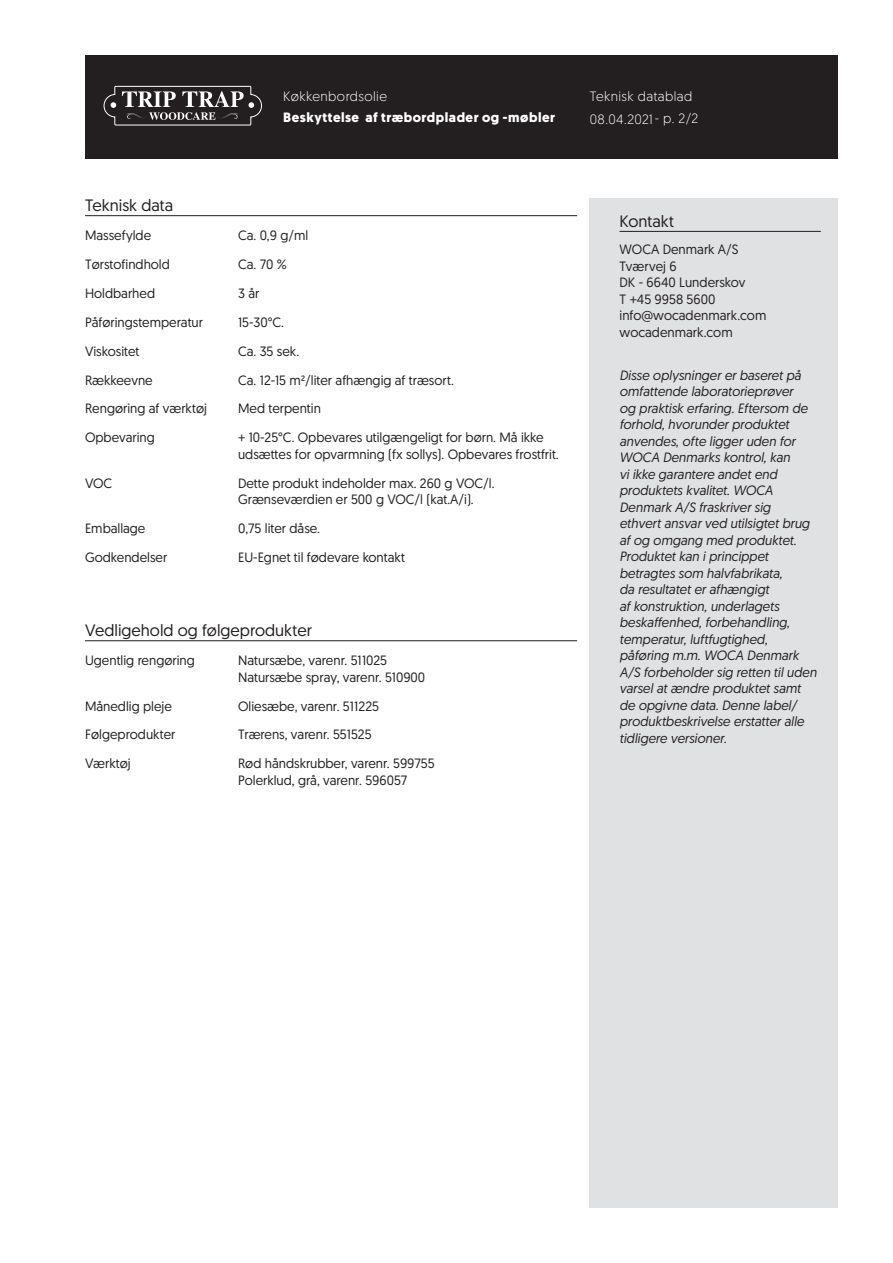
<style>
.page{position:relative;width:893px;height:1263px;background:#fff}
.page>*{position:absolute;margin:0;border:0;box-sizing:border-box;transform-origin:0 0}
.skyBodyHdn{font:16.5px "Geomanist";color:#231f20}
.skyContactHdnBodytex{font:16.5px "Geomanist";color:#231f20}
.skyDisclaimerTxtBody{font:italic 13.5px/16.5px "Geomanist";color:#231f20}
.skyBodyTxt{font:13.5px/16.5px "Geomanist";color:#231f20}
.skyBodyCap{font:13.5px "Geomanist";color:#231f20}
.skyWhiteHdnBodytext{font:300 13.5px "Geomanist";letter-spacing:.03em;color:#fff}
.skyWhiteBoldHdnBodyt{font:700 13.5px "Geomanist";letter-spacing:.04em;color:#fff}
</style>
<div class="page">
<div style="left:85px;top:55px;width:753px;height:104px;background:#231f20"></div>
<div style="left:590px;top:198px;width:248px;height:1010px;background:#e0e1e3"></div>
<hr style="left:619px;top:231px;width:202px;height:1px;background:#231f20">
<hr style="left:85px;top:215px;width:492px;height:1px;background:#231f20">
<hr style="left:85px;top:640px;width:492px;height:1px;background:#231f20">
<svg style="left:104px;top:86px;width:158px;height:40px"></svg>
<p class="skyWhiteHdnBodytext" style="left:283px;top:87px;width:105px">Køkkenbordsolie</p>
<p class="skyWhiteBoldHdnBodyt" style="left:283px;top:108px;width:273px">Beskyttelse af træbordplader og -møbler</p>
<p class="skyBodyHdn" style="left:85px;top:195px;width:90px">Teknisk data</p>
<p class="skyBodyCap" style="left:85px;top:227px;width:68px">Massefylde</p>
<p class="skyBodyTxt" style="left:238px;top:227px;width:72px">Ca. 0,9 g/ml</p>
<p class="skyBodyCap" style="left:85px;top:255px;width:86px">Tørstofindhold</p>
<p class="skyBodyTxt" style="left:238px;top:256px;width:50px">Ca. 70 %</p>
<p class="skyBodyCap" style="left:85px;top:284px;width:72px">Holdbarhed</p>
<p class="skyBodyTxt" style="left:238px;top:284px;width:23px">3 år</p>
<p class="skyBodyCap" style="left:85px;top:313px;width:119px">Påføringstemperatur</p>
<p class="skyBodyTxt" style="left:238px;top:313px;width:47px">15-30°C.</p>
<p class="skyBodyCap" style="left:85px;top:342px;width:56px">Viskositet</p>
<p class="skyBodyTxt" style="left:238px;top:342px;width:63px">Ca. 35 sek.</p>
<p class="skyBodyCap" style="left:85px;top:371px;width:69px">Rækkeevne</p>
<p class="skyBodyTxt" style="left:238px;top:371px;width:217px">Ca. 12-15 m²/liter afhængig af træsort.</p>
<p class="skyBodyCap" style="left:85px;top:400px;width:123px">Rengøring af værktøj</p>
<p class="skyBodyTxt" style="left:238px;top:400px;width:84px">Med terpentin</p>
<p class="skyBodyCap" style="left:85px;top:429px;width:71px">Opbevaring</p>
<p class="skyBodyTxt" style="left:238px;top:429px;width:322px">+ 10-25°C. Opbevares utilgængeligt for børn. Må ikke udsættes for opvarmning (fx sollys). Opbevares frostfrit.</p>
<p class="skyBodyCap" style="left:85px;top:474px;width:29px">VOC</p>
<p class="skyBodyTxt" style="left:238px;top:474px;width:258px">Dette produkt indeholder max. 260 g VOC/l.<br>Grænseværdien er 500 g VOC/l (kat.A/i).</p>
<p class="skyBodyCap" style="left:85px;top:520px;width:62px">Emballage</p>
<p class="skyBodyTxt" style="left:238px;top:520px;width:83px">0,75 liter dåse.</p>
<p class="skyBodyCap" style="left:85px;top:548px;width:84px">Godkendelser</p>
<p class="skyBodyTxt" style="left:238px;top:549px;width:168px">EU-Egnet til fødevare kontakt</p>
<p class="skyBodyHdn" style="left:85px;top:620px;width:228px">Vedligehold og følgeprodukter</p>
<p class="skyBodyCap" style="left:85px;top:652px;width:111px">Ugentlig rengøring</p>
<p class="skyBodyTxt" style="left:238px;top:652px;width:151px">Natursæbe, varenr. 511025</p>
<p class="skyBodyTxt" style="left:238px;top:668px;width:189px">Natursæbe spray, varenr. 510900</p>
<p class="skyBodyCap" style="left:85px;top:697px;width:88px">Månedlig pleje</p>
<p class="skyBodyTxt" style="left:238px;top:697px;width:142px">Oliesæbe, varenr. 511225</p>
<p class="skyBodyCap" style="left:85px;top:726px;width:92px">Følgeprodukter</p>
<p class="skyBodyTxt" style="left:238px;top:726px;width:135px">Trærens, varenr. 551525</p>
<p class="skyBodyCap" style="left:85px;top:755px;width:47px">Værktøj</p>
<p class="skyBodyTxt" style="left:238px;top:755px;width:198px">Rød håndskrubber, varenr. 599755</p>
<p class="skyBodyTxt" style="left:238px;top:771px;width:171px">Polerklud, grå, varenr. 596057</p>
<p class="skyWhiteHdnBodytext" style="left:590px;top:87px;width:104px">Teknisk datablad</p>
<p class="skyWhiteHdnBodytext" style="left:590px;top:110px;width:110px">08.04.2021- p. 2/2</p>
<p class="skyContactHdnBodytex" style="left:619px;top:210px;width:56px">Kontakt</p>
<p class="skyBodyTxt" style="left:619px;top:241px;width:121px">WOCA Denmark A/S</p>
<p class="skyBodyTxt" style="left:619px;top:257px;width:59px">Tværvej 6</p>
<p class="skyBodyTxt" style="left:619px;top:274px;width:127px">DK - 6640 Lunderskov</p>
<p class="skyBodyTxt" style="left:619px;top:290px;width:97px">T +45 9958 5600</p>
<p class="skyBodyTxt" style="left:619px;top:307px;width:148px">info@wocadenmark.com</p>
<p class="skyBodyTxt" style="left:619px;top:323px;width:115px">wocadenmark.com</p>
<p class="skyDisclaimerTxtBody" style="left:619px;top:366px;width:199px">Disse oplysninger er baseret på omfattende laboratorieprøver<br>og praktisk erfaring. Eftersom de forhold, hvorunder produktet anvendes, ofte ligger uden for<br>WOCA Denmarks kontrol, kan<br>vi ikke garantere andet end produktets kvalitet. WOCA<br>Denmark A/S fraskriver sig<br>ethvert ansvar ved utilsigtet brug af og omgang med produktet.<br>Produktet kan i princippet betragtes som halvfabrikata,<br>da resultatet er afhængigt<br>af konstruktion, underlagets beskaffenhed, forbehandling, temperatur, luftfugtighed, påføring m.m. WOCA Denmark<br>A/S forbeholder sig retten til uden varsel at ændre produktet samt de opgivne data. Denne label/ produktbeskrivelse erstatter alle tidligere versioner.</p>
</div>
